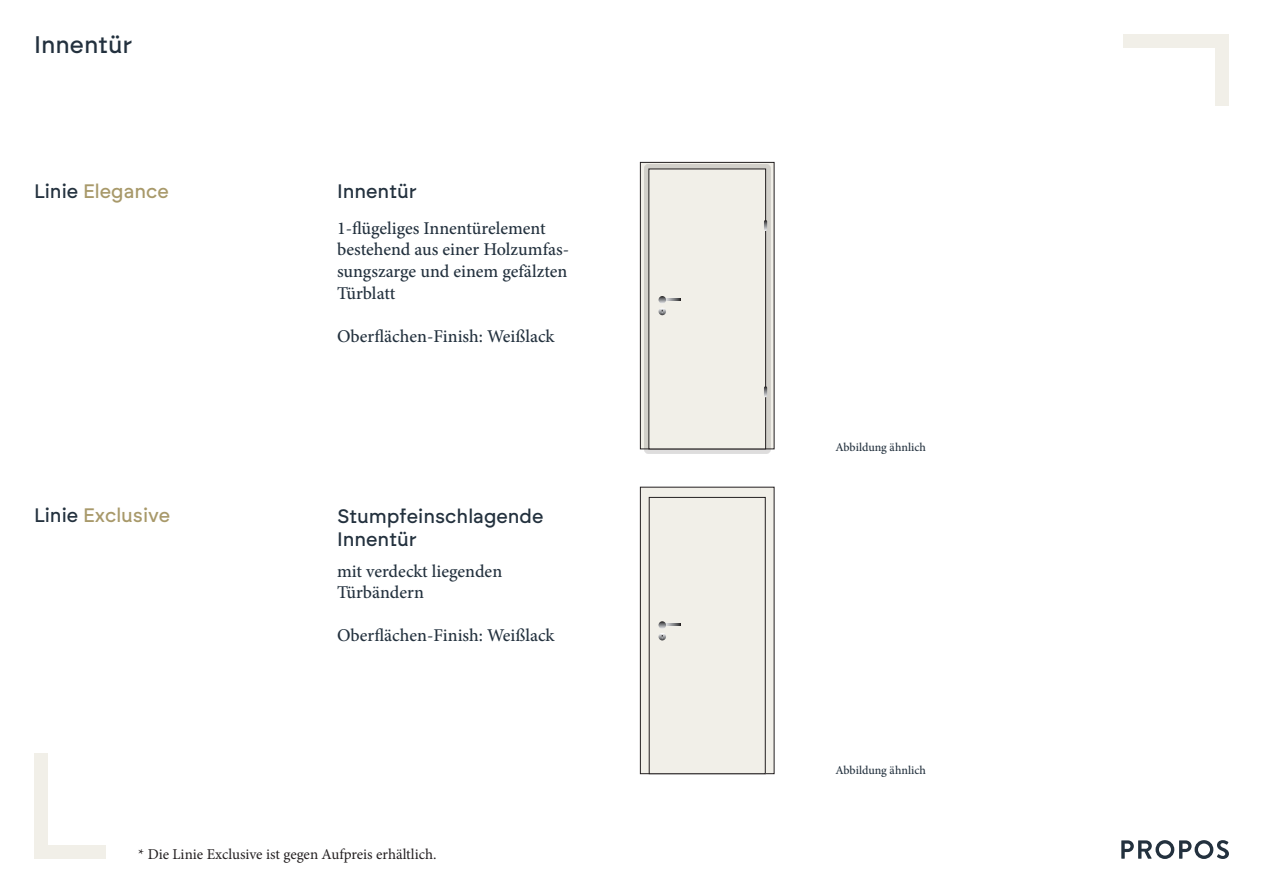
<style>
.page{position:relative;width:1263px;height:893px;background:#fff}
.page>*{position:absolute;margin:0;border:0;box-sizing:border-box;transform-origin:0 0}
.t1{font:500 24px "Brockmann";color:#23313e}
.t2{font:500 19.5px/23.4px "Brockmann";color:#23313e}
.t3{font:500 19.5px "Brockmann";color:#a8996a}
.t4{font:500 18px/21.6px "Minion Pro";color:#23313e}
.t5{font:15px "Minion Pro";color:#231f20}
.t6{font:500 12px "Minion Pro";color:#23313e}
.s1{color:#23313e}
</style>
<div class="page">
<div style="left:1215px;top:34px;width:14px;height:72px;background:#f1efe8"></div>
<div style="left:1124px;top:34px;width:105px;height:14px;background:#f1efe8"></div>
<div style="left:34px;top:845px;width:72px;height:14px;background:#f1efe8"></div>
<div style="left:34px;top:754px;width:14px;height:105px;background:#f1efe8"></div>
<div style="left:640px;top:487px;width:134px;height:287px;background:#f1efe8"></div>
<div style="left:640px;top:487px;width:134px;height:287px;border:1px solid #231f20"></div>
<div style="left:649px;top:497px;width:117px;height:277px;border:1px solid #231f20"></div>
<svg style="left:666px;top:623px;width:14px;height:3px"></svg>
<svg style="left:658px;top:621px;width:8px;height:19px"></svg>
<svg style="left:642px;top:164px;width:130px;height:283px"></svg>
<div style="left:640px;top:162px;width:134px;height:287px;border:1px solid #231f20"></div>
<div style="left:644px;top:164px;width:126px;height:290px;background:#231f20;opacity:.15"></div>
<div style="left:649px;top:169px;width:117px;height:280px;background:#f1efe8"></div>
<div style="left:648px;top:169px;width:118px;height:280px;border:1px solid #231f20"></div>
<svg style="left:658px;top:296px;width:22px;height:19px"></svg>
<svg style="left:764px;top:220px;width:3px;height:11px"></svg>
<svg style="left:764px;top:386px;width:3px;height:11px"></svg>
<svg style="left:1121px;top:840px;width:108px;height:19px"></svg>
<h1 class="t1" style="left:34px;top:30px;width:100px">Innentür</h1>
<p class="t3" style="left:34px;top:179px;width:136px"><span class="s1">Linie</span> Elegance</p>
<p class="t3" style="left:34px;top:503px;width:138px"><span class="s1">Linie</span> Exclusive</p>
<p class="t2" style="left:337px;top:179px;width:81px">Innentür</p>
<p class="t4" style="left:337px;top:217px;width:234px">1-flügeliges Innentürelement bestehend aus einer Holzumfas&shy;sungszarge und einem gefälzten<br>Türblatt</p>
<p class="t4" style="left:337px;top:325px;width:219px">Oberflächen-Finish: Weißlack</p>
<p class="t2" style="left:337px;top:504px;width:208px">Stumpfeinschlagende<br>Innentür</p>
<p class="t4" style="left:337px;top:560px;width:167px">mit verdeckt liegenden<br>Türbändern</p>
<p class="t4" style="left:337px;top:625px;width:219px">Oberflächen-Finish: Weißlack</p>
<p class="t5" style="left:138px;top:844px;width:300px">* Die Linie Exclusive ist gegen Aufpreis erhältlich.</p>
<p class="t6" style="left:835px;top:439px;width:92px">Abbildung ähnlich</p>
<p class="t6" style="left:835px;top:762px;width:92px">Abbildung ähnlich</p>
</div>
